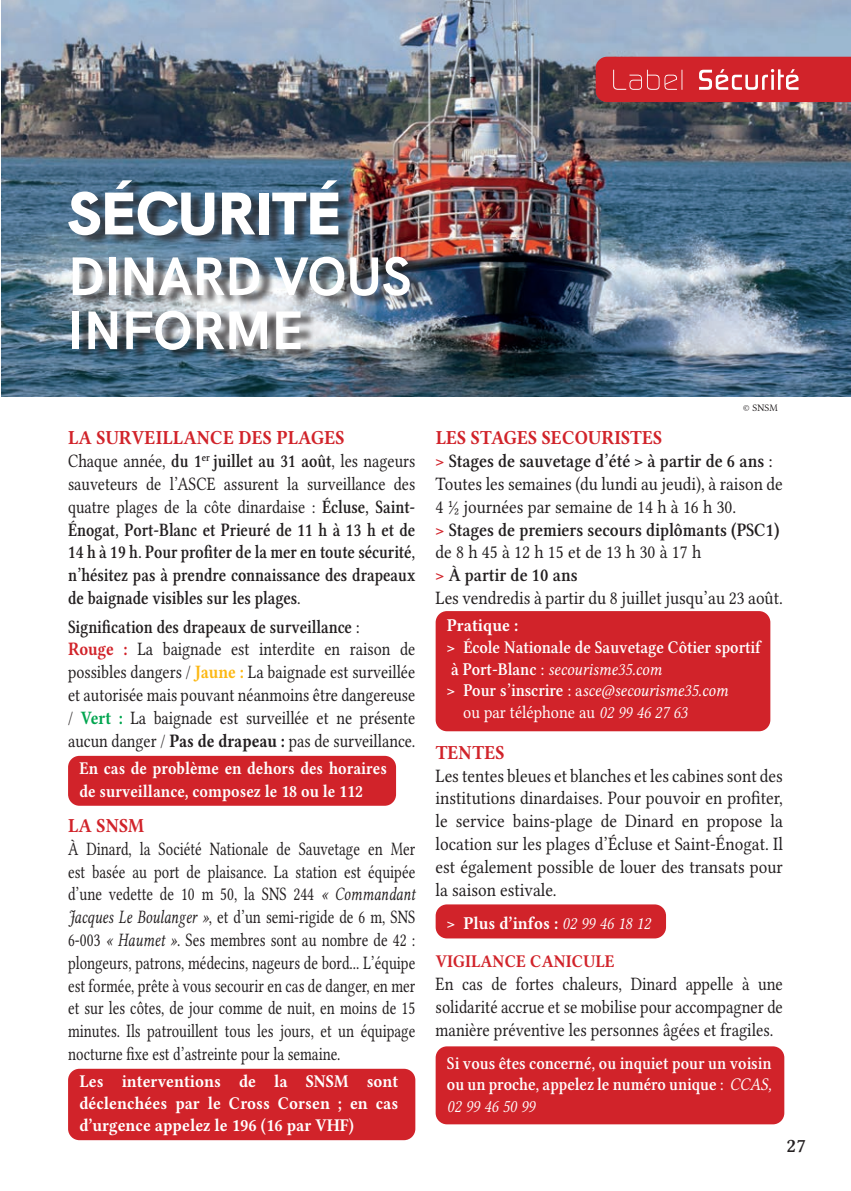
<style>
.page{position:relative;width:851px;height:1191px;background:#fff}
.page>*{position:absolute;margin:0;border:0;box-sizing:border-box;transform-origin:0 0}
.t1{font:900 60px "HK Grotesk";color:#fff}
.t2{font:700 54px/54px "HK Grotesk";color:#fff}
.t3{font:700 20px "Libertinus Serif";letter-spacing:.005em;color:#d1232a;scale:.9 1}
.t4{font:600 20px "Libertinus Serif";color:#231f20}
.t5{font:19px/22.8px "Libertinus Serif";color:#231f20;scale:.9 1}
.t6{font:19px/22.8px "Libertinus Serif";color:#231f20;text-align:justify;scale:.78 1}
.t7{font:600 19px/22.8px "Libertinus Serif";color:#231f20;text-align:justify;scale:.84 1}
.t8{font:19px/22.8px "Libertinus Serif";color:#231f20;scale:.84 1}
.t9{font:19px/22.8px "Libertinus Serif";color:#231f20;text-align:justify;scale:.86 1}
.t10{font:600 18px/21.6px "Libertinus Serif";color:#fff;text-align:justify;scale:.9 1}
.t11{font:700 18px/21.6px "Libertinus Serif";color:#fff;text-align:justify;scale:.9 1}
.t12{font:700 18px/22.8px "Libertinus Serif";color:#fff;scale:.86 1}
.t13{font:italic 18px "Libertinus Serif";color:#fff;scale:.9 1}
.t14{font:700 18px/38.6px "Libertinus Serif";letter-spacing:.005em;color:#d1232a;scale:.9 1}
.t15{font:18px "Libertinus Serif";color:#fff;scale:.9 1}
.t16{font:10px "Libertinus Serif";color:#231f20}
.s1{font-weight:400}
.s2{font-weight:600}
.s3{font-weight:700;color:#d1232a}
.s4{font-weight:700;color:#fcb814}
.s5{font-weight:700;color:#00a54f}
.s6{font-weight:700}
.s7{font-style:italic}
.s8{font-weight:600;color:#d1232a}
.s9{font-weight:600;font-style:normal}
.s10{font-style:normal}
.s11{color:#fff}
.s12{font-weight:400;font-style:italic;color:#fff}
.s13{font-weight:400;font-style:italic}
</style>
<div class="page">
<div style="left:435px;top:1046px;width:349px;height:78px;background:#d1232a;border-radius:11px"></div>
<img style="left:1px;top:0;width:849px;height:397px">
<div style="left:73px;top:180px;width:281px;height:66px;background:#231f20;opacity:.75"></div>
<div style="left:77px;top:255px;width:349px;height:105px;background:#231f20;opacity:.75"></div>
<svg style="left:595px;top:57px;width:255px;height:45px;background:#d3343b"></svg>
<div style="left:435px;top:611px;width:335px;height:120px;background:#d1232a;border-radius:11px"></div>
<div style="left:435px;top:904px;width:231px;height:34px;background:#d1232a;border-radius:11px"></div>
<div style="left:68px;top:1068px;width:347px;height:72px;background:#d1232a;border-radius:11px"></div>
<div style="left:68px;top:756px;width:328px;height:49px;background:#d1232a;border-radius:11px"></div>
<h1 class="t1" style="left:68px;top:167px;width:275px">SÉCURITÉ</h1>
<h2 class="t2" style="left:68px;top:245px;width:344px">DINARD VOUS<br>INFORME</h2>
<p class="t3" style="left:68px;top:424px;width:308px">LA SURVEILLANCE DES PLAGES</p>
<p class="t7" style="left:68px;top:450px;width:415px"><span class="s1">Chaque année,</span> du 1<sup>er</sup> juillet au 31 août<span class="s1">, les nageurs sauveteurs de l’ASCE assurent la surveillance des quatre plages de la côte dinardaise :</span> Écluse, Saint-Énogat, Port-Blanc et Prieuré de 11 h à 13 h et de 14 h à 19 h. Pour profiter de la mer en toute sécurité, n’hésitez pas à prendre connaissance des drapeaux de baignade visibles sur les plages<span class="s1">.</span></p>
<p class="t8" style="left:68px;top:614px;width:415px"><span class="s2">Signification des drapeaux de surveillance :<br></span><span class="s3">Rouge :</span> La baignade est interdite en raison de possibles dangers / <span class="s4">Jaune :</span> La baignade est surveillée et autorisée mais pouvant néanmoins être dangereuse / <span class="s5">Vert :</span> La baignade est surveillée et ne présente aucun danger / <span class="s6">Pas de drapeau :</span> pas de surveillance.</p>
<p class="t12" style="left:79px;top:756px;width:359px">En cas de problème en dehors des horaires de surveillance, composez le 18 ou le 112</p>
<p class="t3" style="left:68px;top:811px;width:86px">LA SNSM</p>
<p class="t6" style="left:68px;top:837px;width:446px">À Dinard, la Société Nationale de Sauvetage en Mer est basée au port de plaisance. La station est équipée d’une vedette de 10 m 50, la SNS 244 <span class="s7">« Commandant Jacques Le Boulanger »</span>, et d’un semi-rigide de 6 m, SNS 6-003 <span class="s7">« Haumet »</span>. Ses membres sont au nombre de 42 : plongeurs, patrons, médecins, nageurs de bord... L’équipe est formée, prête à vous secourir en cas de danger, en mer et sur les côtes, de jour comme de nuit, en moins de 15 minutes. Ils patrouillent tous les jours, et un équipage nocturne fixe est d’astreinte pour la semaine.</p>
<p class="t11" style="left:79px;top:1070px;width:356px">Les interventions de la SNSM sont déclenchées par le Cross Corsen ; en cas d’urgence appelez le 196 (16 par VHF)</p>
<p class="t16" style="left:743px;top:401px;width:36px">© SNSM</p>
<p class="t3" style="left:435px;top:424px;width:253px">LES STAGES SECOURISTES</p>
<p class="t5" style="left:435px;top:449px;width:387px"><span class="s8">&gt;</span> <span class="s2">Stages de sauvetage d’été &gt; à partir de 6 ans :<br></span>Toutes les semaines (du lundi au jeudi), à raison de 4 ½ journées par semaine de 14 h à 16 h 30.<br><span class="s8">&gt;</span> <span class="s2">Stages de premiers secours diplômants (PSC1) </span>de 8 h 45 à 12 h 15 et de 13 h 30 à 17 h<br><span class="s8">&gt;</span> <span class="s2">À partir de 10 ans<br></span>Les vendredis à partir du 8 juillet jusqu’au 23 août.</p>
<p class="t11" style="left:447px;top:614px;width:81px">Pratique :</p>
<p class="t10" style="left:447px;top:637px;width:350px">&gt; École Nationale de Sauvetage Côtier sportif</p>
<p class="t13" style="left:451px;top:658px;width:236px"><span class="s9">à Port-Blanc :</span> secourisme35.com</p>
<p class="t13" style="left:447px;top:679px;width:314px"><span class="s9">&gt; Pour s’inscrire :</span> <span class="s10">a</span>sce@secourisme35.com</p>
<p class="t15" style="left:463px;top:701px;width:251px">ou par téléphone au <span class="s7">02 99 46 27 63</span></p>
<p class="t3" style="left:435px;top:738px;width:78px">TENTES</p>
<p class="t5" style="left:435px;top:764px;width:387px;text-align:justify">Les tentes bleues et blanches et les cabines sont des institutions dinardaises. Pour pouvoir en profiter, le service bains-plage de Dinard en propose la location sur les plages d’Écluse et Saint-Énogat. Il est également possible de louer des transats pour la saison estivale.</p>
<p class="t14" style="left:435px;top:903px;width:240px;text-indent:11px"><span class="s11">&gt; Plus d’infos :</span> <span class="s12">02 99 46 18 12<br></span>VIGILANCE CANICULE</p>
<p class="t9" style="left:435px;top:972px;width:405px">En cas de fortes chaleurs, Dinard appelle à une solidarité accrue et se mobilise pour accompagner de manière préventive les personnes âgées et fragiles.</p>
<p class="t10" style="left:447px;top:1052px;width:362px">Si vous êtes concerné, ou inquiet pour un voisin ou un proche, appelez le numéro unique : <span class="s13">CCAS, 02 99 46 50 99</span></p>
<p class="t4" style="left:786px;top:1134px;width:21px">27</p>
</div>
